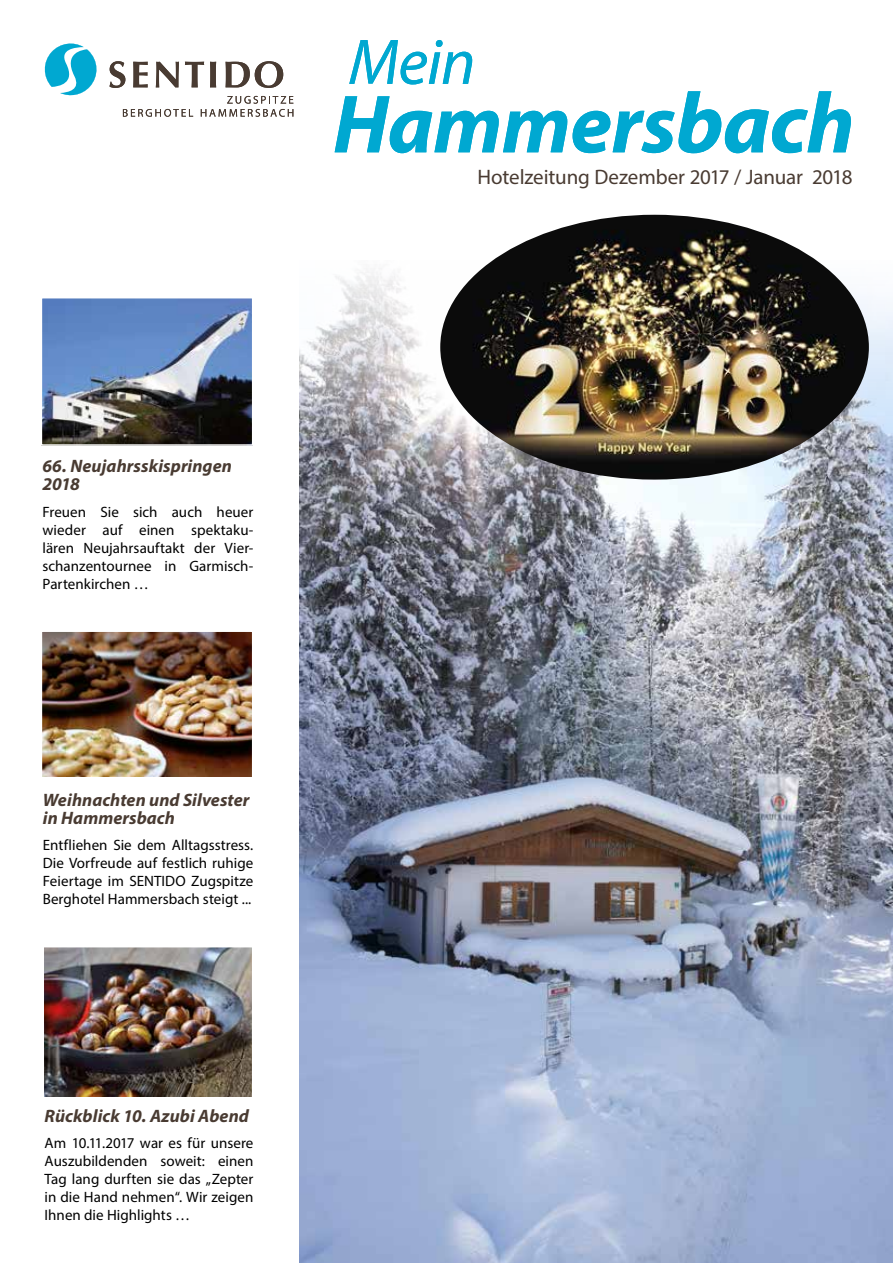
<style>
.page{position:relative;width:893px;height:1263px;background:#fff}
.page>*{position:absolute;margin:0;border:0;box-sizing:border-box;transform-origin:0 0}
.t1{font:italic 700 83.1px "Myriad Pro";letter-spacing:-.005em;color:#00a8d1}
.t2{font:italic 64.95px "Myriad Pro";color:#00a8d1}
.t3{font:21px "Myriad Pro";letter-spacing:-.01em;color:#493b32}
.t4{font:italic 700 18px/18px "Myriad Pro";letter-spacing:.005em;color:#493b32}
.t5{font:15px/18px "Myriad Pro";letter-spacing:.005em;color:#000;text-align:justify}
.s1{font-size:85.95px}
</style>
<div class="page">
<svg style="left:44px;top:43px;width:53px;height:53px"></svg>
<svg style="left:109px;top:61px;width:16px;height:27px"></svg>
<svg style="left:133px;top:62px;width:15px;height:25px"></svg>
<svg style="left:156px;top:62px;width:23px;height:25px"></svg>
<svg style="left:185px;top:62px;width:19px;height:25px"></svg>
<svg style="left:210px;top:62px;width:6px;height:25px"></svg>
<svg style="left:226px;top:61px;width:57px;height:27px"></svg>
<svg style="left:123px;top:109px;width:70px;height:8px"></svg>
<svg style="left:201px;top:96px;width:92px;height:21px"></svg>
<img style="left:300px;top:271px;width:593px;height:992px">
<img style="left:440px;top:215px;width:429px;height:265px">
<img style="left:44px;top:633px;width:206px;height:143px">
<div style="left:41px;top:630px;width:212px;height:149px;border:2px solid #fff"></div>
<img style="left:44px;top:300px;width:206px;height:143px">
<div style="left:41px;top:297px;width:212px;height:149px;border:2px solid #fff"></div>
<img style="left:46px;top:949px;width:204px;height:146px">
<div style="left:43px;top:946px;width:210px;height:152px;border:2px solid #fff"></div>
<h2 class="t2" style="left:348px;top:22px;width:129px">Mein</h2>
<h1 class="t1" style="left:333px;top:70px;width:523px">Hammers<span class="s1">bach</span></h1>
<h3 class="t3" style="left:477px;top:164px;width:377px">Hotelzeitung Dezember 2017 / Januar 2018</h3>
<p class="t4" style="left:43px;top:456px;width:191px">66. Neujahrsskispringen<br>2018</p>
<p class="t5" style="left:43px;top:502px;width:212px">Freuen Sie sich auch heuer wieder auf einen spektaku&shy;lären Neujahrsauftakt der Vier&shy;schanzentournee in Garmisch-Partenkirchen …</p>
<p class="t4" style="left:43px;top:790px;width:208px">Weihnachten und Silvester in Hammersbach</p>
<p class="t5" style="left:43px;top:836px;width:212px">Entfliehen Sie dem Alltagsstress.<br>Die Vorfreude auf festlich ruhige Feiertage im SENTIDO Zugspitze Berghotel Hammersbach steigt ...</p>
<p class="t4" style="left:45px;top:1106px;width:206px">Rückblick 10. Azubi Abend</p>
<p class="t5" style="left:45px;top:1134px;width:210px">Am 10.11.2017 war es für unsere Auszubildenden soweit: einen Tag lang durften sie das „Zepter in die Hand nehmen“. Wir zeigen Ihnen die Highlights …</p>
</div>
